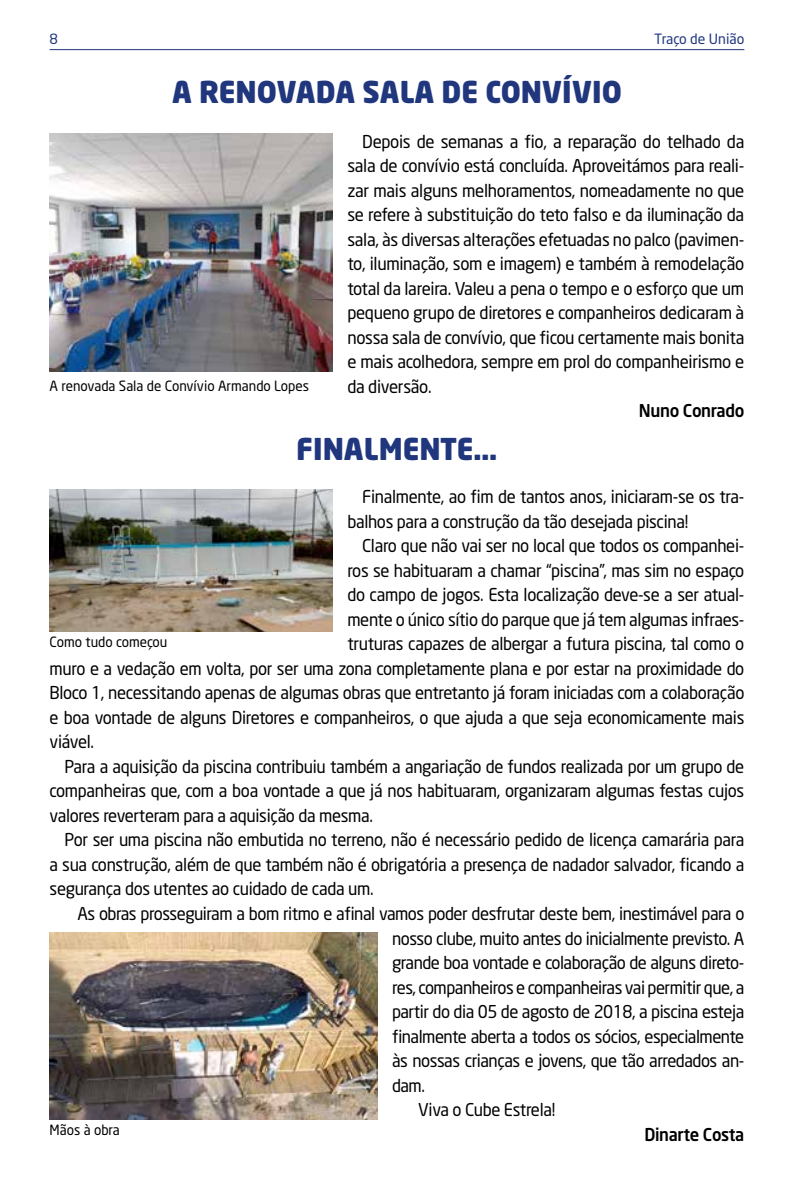
<style>
.page{position:relative;width:794px;height:1191px;background:#fff}
.page>*{position:absolute;margin:0;border:0;box-sizing:border-box;transform-origin:0 0}
.t1{font:900 29.75px "Neo Sans";color:#20377e;scale:.96 1}
.t2{font:17.5px/24.5px "Neo Sans";letter-spacing:-.02em;color:#000;scale:.95 1}
.t3{font:17.5px/24.5px "Neo Sans";letter-spacing:-.02em;color:#000;text-align:justify;scale:.96 1}
.t4{font:500 17.5px "Neo Sans";letter-spacing:-.02em;color:#000;scale:.95 1}
.t5{font:500 17.5px "Neo Sans";letter-spacing:-.02em;color:#000;scale:.96 1}
.t6{font:14px "Neo Sans";color:#000;scale:.96 1}
.t7{font:14px "Neo Sans";color:#20377e}
</style>
<div class="page">
<hr style="left:50px;top:49px;width:694px;height:1px;background:#20377e">
<img style="left:50px;top:134px;width:282px;height:237px">
<img style="left:50px;top:489px;width:282px;height:142px">
<img style="left:50px;top:933px;width:327px;height:186px">
<p class="t7" style="left:50px;top:31px;width:10px">8</p>
<p class="t7" style="left:654px;top:31px;width:92px">Traço de União</p>
<h1 class="t1" style="left:172px;top:72px;width:470px">A RENOVADA SALA DE CONVÍVIO</h1>
<p class="t6" style="left:50px;top:377px;width:272px">A renovada Sala de Convívio Armando Lopes</p>
<p class="t3" style="left:347px;top:129px;width:415px;text-indent:15px">Depois de semanas a fio, a reparação do telhado da sala de convívio está concluída. Aproveitámos para reali&shy;zar mais alguns melhoramentos, nomeadamente no que se refere à substituição do teto falso e da iluminação da sala, às diversas alterações efetuadas no palco (pavimen&shy;to, iluminação, som e imagem) e também à remodelação total da lareira. Valeu a pena o tempo e o esforço que um pequeno grupo de diretores e companheiros dedicaram à nossa sala de convívio, que ficou certamente mais bonita e mais acolhedora, sempre em prol do companheirismo e da diversão.</p>
<p class="t5" style="left:639px;top:400px;width:111px">Nuno Conrado</p>
<h1 class="t1" style="left:296px;top:430px;width:211px">FINALMENTE…</h1>
<p class="t2" style="left:347px;top:484px;width:419px;text-indent:15px">Finalmente, ao fim de tantos anos, iniciaram-se os tra&shy;balhos para a construção da tão desejada piscina!</p>
<p class="t2" style="left:362px;top:533px;width:404px">Claro que não vai ser no local que todos os companhei-</p>
<p class="t2" style="left:347px;top:558px;width:419px">ros se habituaram a chamar “piscina”, mas sim no espaço</p>
<p class="t2" style="left:347px;top:582px;width:419px">do campo de jogos. Esta localização deve-se a ser atual-</p>
<p class="t2" style="left:347px;top:607px;width:419px">mente o único sítio do parque que já tem algumas infraes-</p>
<p class="t2" style="left:347px;top:631px;width:419px">truturas capazes de albergar a futura piscina, tal como o</p>
<p class="t2" style="left:50px;top:656px;width:733px">muro e a vedação em volta, por ser uma zona completamente plana e por estar na proximidade do</p>
<p class="t2" style="left:50px;top:680px;width:733px">Bloco 1, necessitando apenas de algumas obras que entretanto já foram iniciadas com a colaboração</p>
<p class="t2" style="left:50px;top:705px;width:733px">e boa vontade de alguns Diretores e companheiros, o que ajuda a que seja economicamente mais</p>
<p class="t2" style="left:50px;top:729px;width:48px">viável.</p>
<p class="t2" style="left:64px;top:754px;width:717px">Para a aquisição da piscina contribuiu também a angariação de fundos realizada por um grupo de</p>
<p class="t2" style="left:50px;top:778px;width:733px">companheiras que, com a boa vontade a que já nos habituaram, organizaram algumas festas cujos</p>
<p class="t2" style="left:50px;top:803px;width:342px">valores reverteram para a aquisição da mesma.</p>
<p class="t2" style="left:64px;top:827px;width:717px">Por ser uma piscina não embutida no terreno, não é necessário pedido de licença camarária para</p>
<p class="t2" style="left:50px;top:852px;width:733px">a sua construção, além de que também não é obrigatória a presença de nadador salvador, ficando a</p>
<p class="t2" style="left:50px;top:876px;width:342px">segurança dos utentes ao cuidado de cada um.</p>
<p class="t2" style="left:77px;top:901px;width:703px">As obras prosseguiram a bom ritmo e afinal vamos poder desfrutar deste bem, inestimável para o</p>
<p class="t2" style="left:392px;top:925px;width:372px">nosso clube, muito antes do inicialmente previsto. A</p>
<p class="t2" style="left:392px;top:950px;width:372px">grande boa vontade e colaboração de alguns direto-</p>
<p class="t2" style="left:392px;top:974px;width:372px">res, companheiros e companheiras vai permitir que, a</p>
<p class="t2" style="left:392px;top:999px;width:372px">partir do dia 05 de agosto de 2018, a piscina esteja</p>
<p class="t2" style="left:392px;top:1023px;width:372px">finalmente aberta a todos os sócios, especialmente</p>
<p class="t2" style="left:392px;top:1048px;width:372px">às nossas crianças e jovens, que tão arredados an-</p>
<p class="t2" style="left:392px;top:1072px;width:36px">dam.</p>
<p class="t2" style="left:418px;top:1097px;width:146px">Viva o Cube Estrela!</p>
<p class="t4" style="left:644px;top:1123px;width:107px">Dinarte Costa</p>
<p class="t6" style="left:50px;top:633px;width:124px">Como tudo começou</p>
<p class="t6" style="left:50px;top:1121px;width:75px">Mãos à obra</p>
</div>
